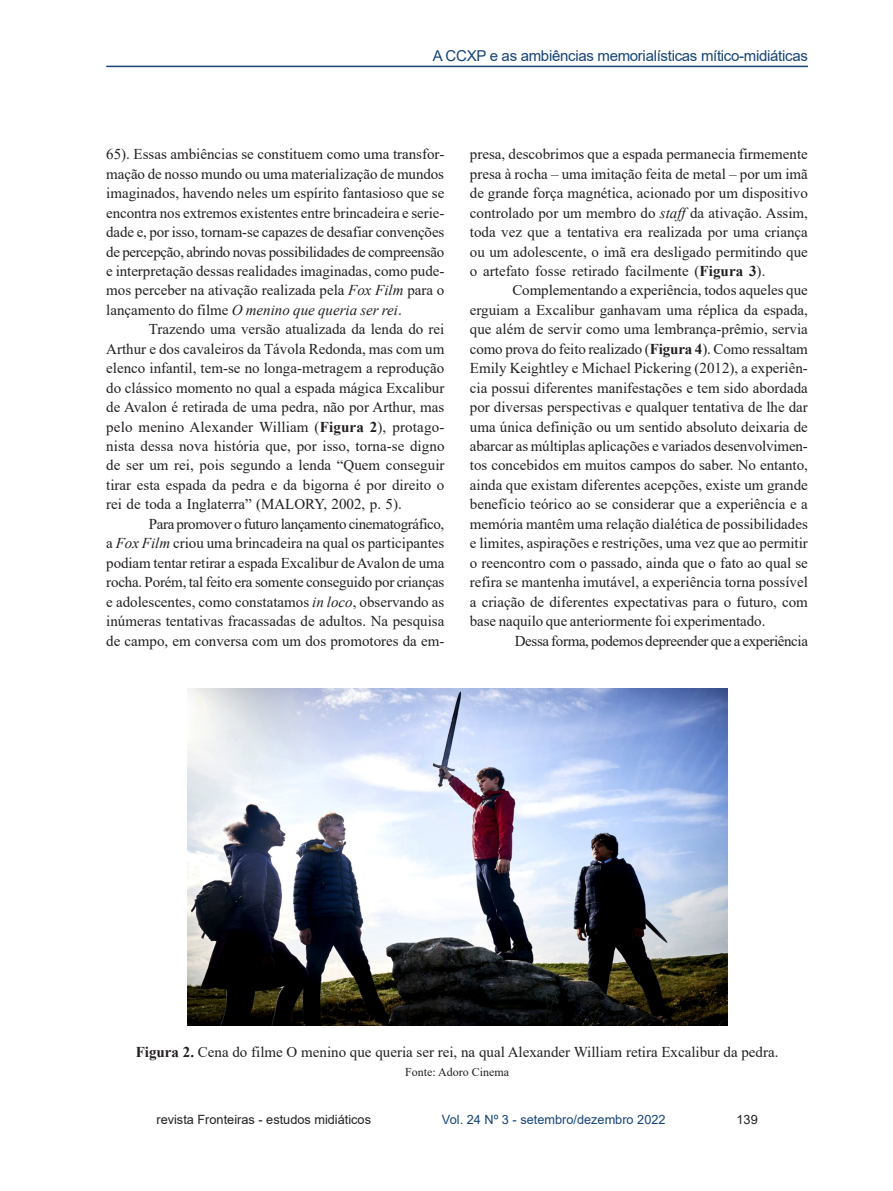
<style>
.page{position:relative;width:893px;height:1191px;background:#fff}
.page>*{position:absolute;margin:0;border:0;box-sizing:border-box;transform-origin:0 0}
.TEXTO{font:15px/19.5px "Times New Roman";color:#231f20;text-align:justify}
.LEGENDAS{font:15px "Times New Roman";color:#231f20}
.t1{font:15px "Arial";letter-spacing:-.02em;color:#164476}
.TEXTO-2{font:15px "Times New Roman";letter-spacing:-.025em;color:#231f20}
.t2{font:12.75px "Arial";color:#231f20}
.t3{font:12.75px "Arial";color:#164476}
.LEGENDAS-2{font:12px "Times New Roman";color:#231f20}
.s1{font-style:italic}
.s2{font-weight:700}
</style>
<div class="page">
<hr style="left:106px;top:66px;width:702px;height:1px;background:#164476">
<img style="left:187px;top:688px;width:540px;height:337px">
<p class="t1" style="left:433px;top:45px;width:376px">A CCXP e as ambiências memorialísticas mítico-midiáticas</p>
<p class="TEXTO" style="left:106px;top:144px;width:340px">65). Essas ambiências se constituem como uma transfor&shy;mação de nosso mundo ou uma materialização de mundos imaginados, havendo neles um espírito fantasioso que se encontra nos extremos existentes entre brincadeira e serie&shy;dade e, por isso, tornam-se capazes de desafiar convenções de percepção, abrindo novas possibilidades de compreensão e interpretação dessas realidades imaginadas, como pude&shy;mos perceber na ativação realizada pela <span class="s1">Fox Film</span> para o lançamento do filme <span class="s1">O menino que queria ser rei</span>.</p>
<p class="TEXTO" style="left:106px;top:319px;width:340px;text-indent:43px">Trazendo uma versão atualizada da lenda do rei Arthur e dos cavaleiros da Távola Redonda, mas com um elenco infantil, tem-se no longa-metragem a reprodução do clássico momento no qual a espada mágica Excalibur de Avalon é retirada de uma pedra, não por Arthur, mas pelo menino Alexander William (<span class="s2">Figura 2</span>), protago&shy;nista dessa nova história que, por isso, torna-se digno de ser um rei, pois segundo a lenda “Quem conseguir tirar esta espada da pedra e da bigorna é por direito o rei de toda a Inglaterra” (MALORY, 2002, p. 5).</p>
<p class="TEXTO" style="left:106px;top:513px;width:340px;text-indent:43px">Para promover o futuro lançamento cinematográfico, a <span class="s1">Fox Film</span> criou uma brincadeira na qual os participantes podiam tentar retirar a espada Excalibur de Avalon de uma rocha. Porém, tal feito era somente conseguido por crianças e adolescentes, como constatamos <span class="s1">in loco</span>, observando as inúmeras tentativas fracassadas de adultos. Na pesquisa de campo, em conversa com um dos promotores da em-</p>
<p class="TEXTO" style="left:470px;top:144px;width:340px">presa, descobrimos que a espada permanecia firmemente presa à rocha – uma imitação feita de metal – por um imã de grande força magnética, acionado por um dispositivo controlado por um membro do <span class="s1">staff</span> da ativação. Assim, toda vez que a tentativa era realizada por uma criança ou um adolescente, o imã era desligado permitindo que o artefato fosse retirado facilmente (<span class="s2">Figura 3</span>).</p>
<p class="TEXTO" style="left:470px;top:280px;width:340px;text-indent:43px">Complementando a experiência, todos aqueles que erguiam a Excalibur ganhavam uma réplica da espada, que além de servir como uma lembrança-prêmio, servia como prova do feito realizado (<span class="s2">Figura 4</span>). Como ressaltam Emily Keightley e Michael Pickering (2012), a experiên&shy;cia possui diferentes manifestações e tem sido abordada por diversas perspectivas e qualquer tentativa de lhe dar uma única definição ou um sentido absoluto deixaria de abarcar as múltiplas aplicações e variados desenvolvimen&shy;tos concebidos em muitos campos do saber. No entanto, ainda que existam diferentes acepções, existe um grande benefício teórico ao se considerar que a experiência e a memória mantêm uma relação dialética de possibilidades e limites, aspirações e restrições, uma vez que ao permitir o reencontro com o passado, ainda que o fato ao qual se refira se mantenha imutável, a experiência torna possível a criação de diferentes expectativas para o futuro, com base naquilo que anteriormente foi experimentado.</p>
<p class="TEXTO-2" style="left:515px;top:630px;width:295px">Dessa forma, podemos depreender que a experiência</p>
<p class="LEGENDAS" style="left:136px;top:1041px;width:644px"><span class="s2">Figura 2.</span> Cena do filme O menino que queria ser rei, na qual Alexander William retira Excalibur da pedra.</p>
<p class="LEGENDAS-2" style="left:405px;top:1063px;width:105px">Fonte: Adoro Cinema</p>
<p class="t2" style="left:156px;top:1110px;width:216px">revista Fronteiras - estudos midiáticos</p>
<p class="t3" style="left:442px;top:1110px;width:225px">Vol. 24 Nº 3 - setembro/dezembro 2022</p>
<p class="t2" style="left:736px;top:1110px;width:23px">139</p>
</div>
